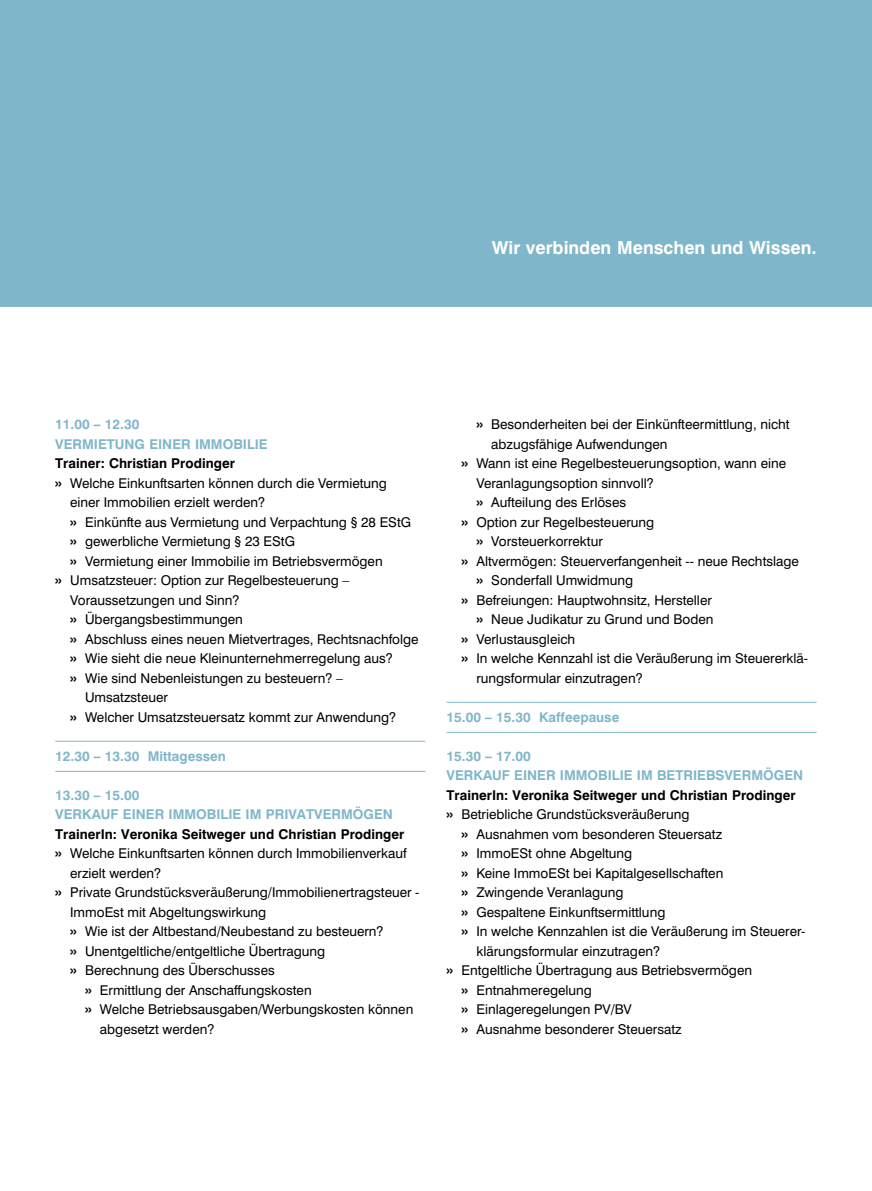
<style>
.page{position:relative;width:872px;height:1191px;background:#fff}
.page>*{position:absolute;margin:0;border:0;box-sizing:border-box;transform-origin:0 0}
.t1{font:700 18px "Swiss 721 BT";color:#fff}
.t2{font:13.5px "Swiss 721 BT";color:#000}
.t3{font:700 13.5px/19.5px "Swiss 721 BT";color:#7fb6ca}
.t4{font:700 13.5px "Swiss 721 BT";color:#000}
.s1{font-weight:700;font-size:15px}
</style>
<div class="page">
<div style="left:0;top:0;width:872px;height:306px;background:#7fb6ca"></div>
<hr style="left:55px;top:741px;width:370px;height:1px;background:#7fb6ca">
<hr style="left:55px;top:771px;width:370px;height:1px;background:#7fb6ca">
<hr style="left:446px;top:702px;width:370px;height:1px;background:#7fb6ca">
<hr style="left:446px;top:732px;width:370px;height:1px;background:#7fb6ca">
<h1 class="t1" style="left:491px;top:236px;width:326px">Wir verbinden Menschen und Wissen.</h1>
<p class="t3" style="left:55px;top:414px;width:214px">11.00 – 12.30<br>VERMIETUNG EINER IMMOBILIE</p>
<p class="t4" style="left:55px;top:455px;width:181px">Trainer: Christian Prodinger</p>
<p class="t2" style="left:55px;top:474px;width:333px"><span class="s1">»</span> Welche Einkunftsarten können durch die Vermietung</p>
<p class="t2" style="left:70px;top:494px;width:197px">einer Immobilien erzielt werden?</p>
<p class="t2" style="left:70px;top:513px;width:342px"><span class="s1">»</span> Einkünfte aus Vermietung und Verpachtung § 28 EStG</p>
<p class="t2" style="left:70px;top:533px;width:226px"><span class="s1">»</span> gewerbliche Vermietung § 23 EStG</p>
<p class="t2" style="left:70px;top:552px;width:314px"><span class="s1">»</span> Vermietung einer Immobilie im Betriebsvermögen</p>
<p class="t2" style="left:55px;top:572px;width:295px"><span class="s1">»</span> Umsatzsteuer: Option zur Regelbesteuerung –</p>
<p class="t2" style="left:70px;top:591px;width:171px">Voraussetzungen und Sinn?</p>
<p class="t2" style="left:70px;top:611px;width:174px"><span class="s1">»</span> Übergangsbestimmungen</p>
<p class="t2" style="left:70px;top:630px;width:350px"><span class="s1">»</span> Abschluss eines neuen Mietvertrages, Rechtsnachfolge</p>
<p class="t2" style="left:70px;top:650px;width:324px"><span class="s1">»</span> Wie sieht die neue Kleinunternehmerregelung aus?</p>
<p class="t2" style="left:70px;top:669px;width:274px"><span class="s1">»</span> Wie sind Nebenleistungen zu besteuern? –</p>
<p class="t2" style="left:85px;top:689px;width:84px">Umsatzsteuer</p>
<p class="t2" style="left:70px;top:708px;width:327px"><span class="s1">»</span> Welcher Umsatzsteuersatz kommt zur Anwendung?</p>
<p class="t3" style="left:55px;top:746px;width:172px">12.30 – 13.30 Mittagessen</p>
<p class="t3" style="left:55px;top:785px;width:339px">13.30 – 15.00<br>VERKAUF EINER IMMOBILIE IM PRIVATVERMÖGEN</p>
<p class="t4" style="left:55px;top:825px;width:350px">TrainerIn: Veronika Seitweger und Christian Prodinger</p>
<p class="t2" style="left:55px;top:845px;width:353px"><span class="s1">»</span> Welche Einkunftsarten können durch Immobilienverkauf</p>
<p class="t2" style="left:70px;top:864px;width:93px">erzielt werden?</p>
<p class="t2" style="left:55px;top:884px;width:366px"><span class="s1">»</span> Private Grundstücksveräußerung/Immobilienertragsteuer -</p>
<p class="t2" style="left:70px;top:903px;width:198px">ImmoEst mit Abgeltungswirkung</p>
<p class="t2" style="left:70px;top:923px;width:315px"><span class="s1">»</span> Wie ist der Altbestand/Neubestand zu besteuern?</p>
<p class="t2" style="left:70px;top:942px;width:257px"><span class="s1">»</span> Unentgeltliche/entgeltliche Übertragung</p>
<p class="t2" style="left:70px;top:962px;width:206px"><span class="s1">»</span> Berechnung des Überschusses</p>
<p class="t2" style="left:85px;top:981px;width:228px"><span class="s1">»</span> Ermittlung der Anschaffungskosten</p>
<p class="t2" style="left:85px;top:1001px;width:330px"><span class="s1">»</span> Welche Betriebsausgaben/Werbungskosten können</p>
<p class="t2" style="left:100px;top:1020px;width:116px">abgesetzt werden?</p>
<p class="t2" style="left:476px;top:416px;width:315px"><span class="s1">»</span> Besonderheiten bei der Einkünfteermittlung, nicht</p>
<p class="t2" style="left:491px;top:435px;width:178px">abzugsfähige Aufwendungen</p>
<p class="t2" style="left:461px;top:455px;width:326px"><span class="s1">»</span> Wann ist eine Regelbesteuerungsoption, wann eine</p>
<p class="t2" style="left:476px;top:474px;width:179px">Veranlagungsoption sinnvoll?</p>
<p class="t2" style="left:476px;top:494px;width:151px"><span class="s1">»</span> Aufteilung des Erlöses</p>
<p class="t2" style="left:461px;top:513px;width:194px"><span class="s1">»</span> Option zur Regelbesteuerung</p>
<p class="t2" style="left:476px;top:533px;width:128px"><span class="s1">»</span> Vorsteuerkorrektur</p>
<p class="t2" style="left:461px;top:552px;width:339px"><span class="s1">»</span> Altvermögen: Steuerverfangenheit -- neue Rechtslage</p>
<p class="t2" style="left:476px;top:572px;width:158px"><span class="s1">»</span> Sonderfall Umwidmung</p>
<p class="t2" style="left:461px;top:591px;width:252px"><span class="s1">»</span> Befreiungen: Hauptwohnsitz, Hersteller</p>
<p class="t2" style="left:476px;top:611px;width:238px"><span class="s1">»</span> Neue Judikatur zu Grund und Boden</p>
<p class="t2" style="left:461px;top:630px;width:115px"><span class="s1">»</span> Verlustausgleich</p>
<p class="t2" style="left:461px;top:650px;width:348px"><span class="s1">»</span> In welche Kennzahl ist die Veräußerung im Steuererklä-</p>
<p class="t2" style="left:476px;top:669px;width:168px">rungsformular einzutragen?</p>
<p class="t3" style="left:446px;top:707px;width:174px">15.00 – 15.30 Kaffeepause</p>
<p class="t3" style="left:446px;top:746px;width:358px">15.30 – 17.00<br>VERKAUF EINER IMMOBILIE IM BETRIEBSVERMÖGEN</p>
<p class="t4" style="left:446px;top:786px;width:350px">TrainerIn: Veronika Seitweger und Christian Prodinger</p>
<p class="t2" style="left:446px;top:806px;width:244px"><span class="s1">»</span> Betriebliche Grundstücksveräußerung</p>
<p class="t2" style="left:461px;top:825px;width:262px"><span class="s1">»</span> Ausnahmen vom besonderen Steuersatz</p>
<p class="t2" style="left:461px;top:845px;width:172px"><span class="s1">»</span> ImmoESt ohne Abgeltung</p>
<p class="t2" style="left:461px;top:864px;width:263px"><span class="s1">»</span> Keine ImmoESt bei Kapitalgesellschaften</p>
<p class="t2" style="left:461px;top:884px;width:164px"><span class="s1">»</span> Zwingende Veranlagung</p>
<p class="t2" style="left:461px;top:903px;width:205px"><span class="s1">»</span> Gespaltene Einkunftsermittlung</p>
<p class="t2" style="left:461px;top:923px;width:345px"><span class="s1">»</span> In welche Kennzahlen ist die Veräußerung im Steuerer-</p>
<p class="t2" style="left:476px;top:942px;width:185px">klärungsformular einzutragen?</p>
<p class="t2" style="left:446px;top:962px;width:307px"><span class="s1">»</span> Entgeltliche Übertragung aus Betriebsvermögen</p>
<p class="t2" style="left:461px;top:981px;width:132px"><span class="s1">»</span> Entnahmeregelung</p>
<p class="t2" style="left:461px;top:1001px;width:172px"><span class="s1">»</span> Einlageregelungen PV/BV</p>
<p class="t2" style="left:461px;top:1020px;width:222px"><span class="s1">»</span> Ausnahme besonderer Steuersatz</p>
</div>
